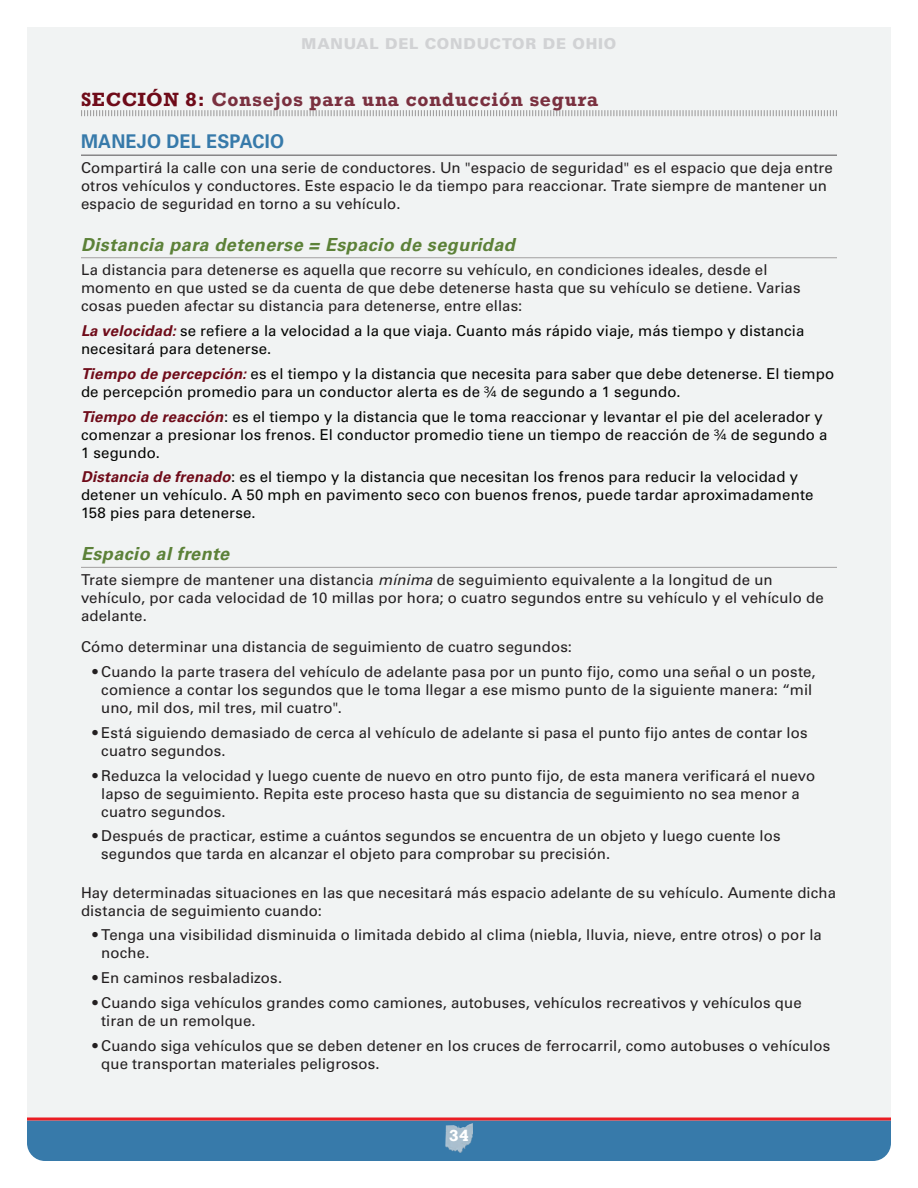
<style>
.page{position:relative;width:918px;height:1188px;background:#fff}
.page>*{position:absolute;margin:0;border:0;box-sizing:border-box;transform-origin:0 0}
.t1{font:700 18.9px "Univers LT Std";letter-spacing:.01em;color:#377aaa;scale:.95 1}
.t2{font:italic 700 18px "Univers LT Std";letter-spacing:.025em;color:#5c8138}
.t3{font:700 18px "Rockwell";letter-spacing:.05em;color:#7a303f}
.t4{font:15px/18px "Univers LT Std";letter-spacing:.01em;color:#231f20}
.t5{font:15px/18px "Univers LT Std";letter-spacing:.01em;color:#040503}
.t6{font:900 15px "Univers LT Std";letter-spacing:.05em;color:#d1d2d4}
.t7{font:700 15px "Rockwell";color:#fff}
.s1{color:#6f0b19}
.s2{font-weight:700;font-style:italic;color:#6f0b19}
.s3{font-style:italic}
</style>
<div class="page">
<div style="left:27px;top:27px;width:864px;height:1093px;background:#f1f3f3"></div>
<div style="left:27px;top:1120px;width:864px;height:41px;background:#377aaa"></div>
<hr style="left:27px;top:1118px;width:864px;height:2px;background:#ea1d23">
<img style="left:445px;top:1123px;width:28px;height:30px">
<hr style="left:81px;top:155px;width:756px;height:1px;background:#525051">
<hr style="left:81px;top:257px;width:756px;height:1px;background:#a1a0a0">
<hr style="left:81px;top:567px;width:756px;height:1px;background:#a1a0a0">
<svg style="left:81px;top:110px;width:756px;height:7px"></svg>
<p class="t6" style="left:302px;top:35px;width:316px">MANUAL DEL CONDUCTOR DE OHIO</p>
<p class="t3" style="left:81px;top:88px;width:519px"><span class="s1">SECCIÓN 8:</span> Consejos para una conducción segura</p>
<p class="t1" style="left:81px;top:130px;width:215px">MANEJO DEL ESPACIO</p>
<p class="t4" style="left:81px;top:159px;width:753px">Compartirá la calle con una serie de conductores. Un "espacio de seguridad" es el espacio que deja entre otros vehículos y conductores. Este espacio le da tiempo para reaccionar. Trate siempre de mantener un espacio de seguridad en torno a su vehículo.</p>
<p class="t2" style="left:81px;top:234px;width:435px">Distancia para detenerse = Espacio de seguridad</p>
<p class="t4" style="left:81px;top:261px;width:721px">La distancia para detenerse es aquella que recorre su vehículo, en condiciones ideales, desde el momento en que usted se da cuenta de que debe detenerse hasta que su vehículo se detiene. Varias cosas pueden afectar su distancia para detenerse, entre ellas:</p>
<p class="t5" style="left:81px;top:322px;width:725px"><span class="s2">La velocidad:</span> se refiere a la velocidad a la que viaja. Cuanto más rápido viaje, más tiempo y distancia necesitará para detenerse.</p>
<p class="t5" style="left:81px;top:365px;width:755px"><span class="s2">Tiempo de percepción:</span> es el tiempo y la distancia que necesita para saber que debe detenerse. El tiempo de percepción promedio para un conductor alerta es de ¾ de segundo a 1 segundo.</p>
<p class="t5" style="left:81px;top:407px;width:748px"><span class="s2">Tiempo de reacción</span>: es el tiempo y la distancia que le toma reaccionar y levantar el pie del acelerador y comenzar a presionar los frenos. El conductor promedio tiene un tiempo de reacción de ¾ de segundo a<br>1 segundo.</p>
<p class="t5" style="left:81px;top:468px;width:734px"><span class="s2">Distancia de frenado</span>: es el tiempo y la distancia que necesitan los frenos para reducir la velocidad y detener un vehículo. A 50 mph en pavimento seco con buenos frenos, puede tardar aproximadamente<br>158 pies para detenerse.</p>
<p class="t2" style="left:81px;top:543px;width:150px">Espacio al frente</p>
<p class="t4" style="left:81px;top:571px;width:744px">Trate siempre de mantener una distancia <span class="s3">mínima</span> de seguimiento equivalente a la longitud de un vehículo, por cada velocidad de 10 millas por hora; o cuatro segundos entre su vehículo y el vehículo de adelante.</p>
<p class="t4" style="left:81px;top:638px;width:493px">Cómo determinar una distancia de seguimiento de cuatro segundos:</p>
<p class="t4" style="left:101px;top:663px;width:716px;text-indent:-9px">• Cuando la parte trasera del vehículo de adelante pasa por un punto fijo, como una señal o un poste, comience a contar los segundos que le toma llegar a ese mismo punto de la siguiente manera: “mil uno, mil dos, mil tres, mil cuatro".</p>
<p class="t4" style="left:101px;top:724px;width:708px;text-indent:-9px">• Está siguiendo demasiado de cerca al vehículo de adelante si pasa el punto fijo antes de contar los cuatro segundos.</p>
<p class="t4" style="left:101px;top:767px;width:716px;text-indent:-9px">• Reduzca la velocidad y luego cuente de nuevo en otro punto fijo, de esta manera verificará el nuevo lapso de seguimiento. Repita este proceso hasta que su distancia de seguimiento no sea menor a cuatro segundos.</p>
<p class="t4" style="left:101px;top:827px;width:681px;text-indent:-9px">• Después de practicar, estime a cuántos segundos se encuentra de un objeto y luego cuente los segundos que tarda en alcanzar el objeto para comprobar su precisión.</p>
<p class="t4" style="left:81px;top:884px;width:757px">Hay determinadas situaciones en las que necesitará más espacio adelante de su vehículo. Aumente dicha distancia de seguimiento cuando:</p>
<p class="t4" style="left:101px;top:926px;width:722px;text-indent:-9px">• Tenga una visibilidad disminuida o limitada debido al clima (niebla, lluvia, nieve, entre otros) o por la noche.</p>
<p class="t4" style="left:93px;top:969px;width:191px">• En caminos resbaladizos.</p>
<p class="t4" style="left:101px;top:994px;width:702px;text-indent:-9px">• Cuando siga vehículos grandes como camiones, autobuses, vehículos recreativos y vehículos que tiran de un remolque.</p>
<p class="t4" style="left:101px;top:1037px;width:731px;text-indent:-9px">• Cuando siga vehículos que se deben detener en los cruces de ferrocarril, como autobuses o vehículos que transportan materiales peligrosos.</p>
<p class="t7" style="left:449px;top:1126px;width:21px">34</p>
</div>
